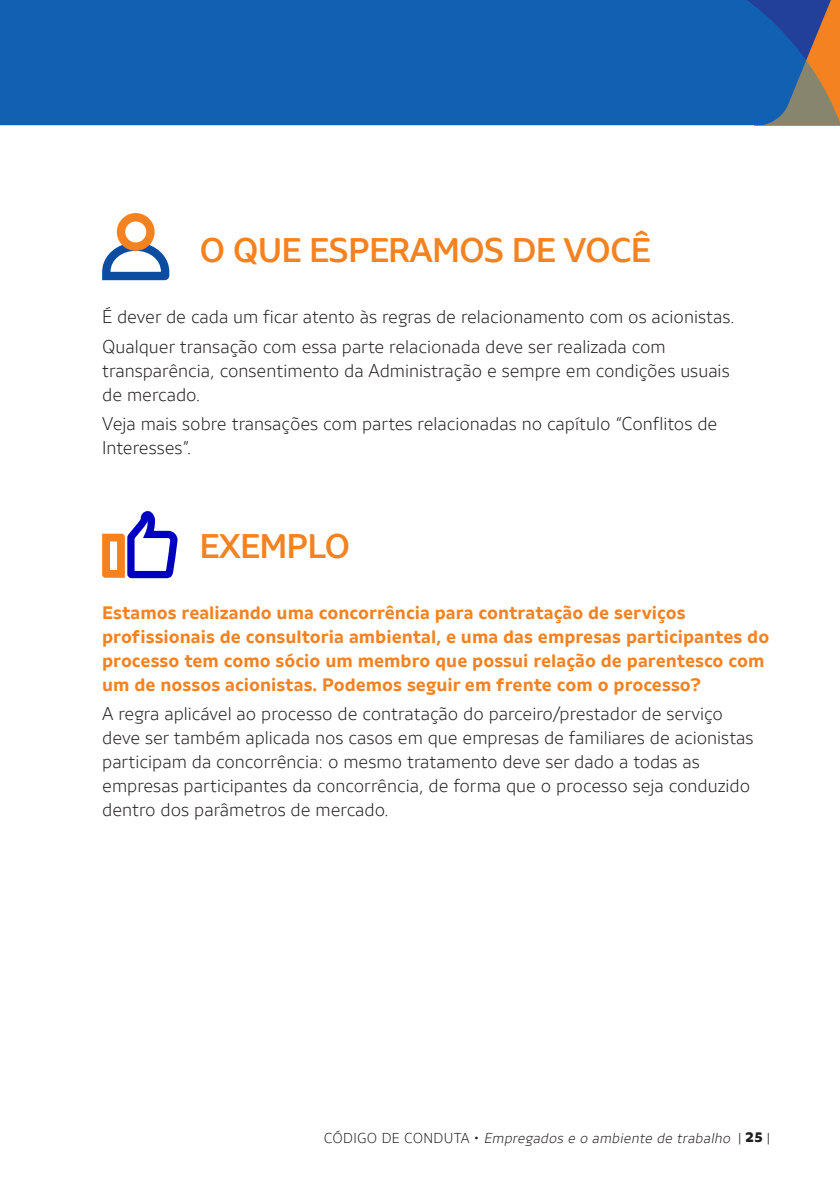
<style>
.page{position:relative;width:840px;height:1191px;background:#fff}
.page>*{position:absolute;margin:0;border:0;box-sizing:border-box;transform-origin:0 0}
.t1{font:500 34px "Votorantim Sans";letter-spacing:-.025em;color:#f58220}
.t2{font:300 18px/24px "Votorantim Sans";color:#231f20}
.t3{font:700 18px/24px "Votorantim Sans";color:#f58220}
.t4{font:italic 300 14px "Votorantim Sans";color:#231f20}
.s1{font-style:normal}
.s2{font-weight:900;font-style:normal}
</style>
<div class="page">
<div style="left:0;top:0;width:839px;height:125px;background:#1260b1"></div>
<svg style="left:102px;top:213px;width:67px;height:67px"></svg>
<svg style="left:102px;top:511px;width:76px;height:68px"></svg>
<h1 class="t1" style="left:199px;top:230px;width:130px">O QUE ESPE</h1>
<h1 class="t1" style="left:388px;top:230px;width:46px">RAMOS</h1>
<h1 class="t1" style="left:511px;top:230px;width:75px">DE VOC</h1>
<h1 class="t1" style="left:630px;top:230px;width:22px">Ê</h1>
<p class="t2" style="left:102px;top:302px;width:633px;line-height:29.6px">É dever de cada um ficar atento às regras de relacionamento com os acionistas.<br>Qualquer transação com essa parte relacionada deve ser realizada com</p>
<p class="t2" style="left:102px;top:358px;width:628px">transparência, consentimento da Administração e sempre em condições usuais de mercado.</p>
<p class="t2" style="left:102px;top:412px;width:616px">Veja mais sobre transações com partes relacionadas no capítulo “Conflitos de<br>Interesses”.</p>
<h1 class="t1" style="left:199px;top:526px;width:64px">EXEMP</h1>
<h1 class="t1" style="left:307px;top:526px;width:39px">LO</h1>
<p class="t3" style="left:102px;top:600px;width:668px">Estamos realizando uma concorrência para contratação de serviços profissionais de consultoria ambiental, e uma das empresas participantes do processo tem como sócio um membro que possui relação de parentesco com um de nossos acionistas. Podemos seguir em frente com o processo?</p>
<p class="t2" style="left:102px;top:702px;width:652px">A regra aplicável ao processo de contratação do parceiro/prestador de serviço deve ser também aplicada nos casos em que empresas de familiares de acionistas participam da concorrência: o mesmo tratamento deve ser dado a todas as empresas participantes da concorrência, de forma que o processo seja conduzido dentro dos parâmetros de mercado.</p>
<p class="t4" style="left:323px;top:1130px;width:447px"><span class="s1">c ó d i g o d e c o n d u ta •</span> Empregados e o ambiente de trabalho <span class="s1">|</span> <span class="s2">2 5</span> <span class="s1">|</span></p>
</div>
